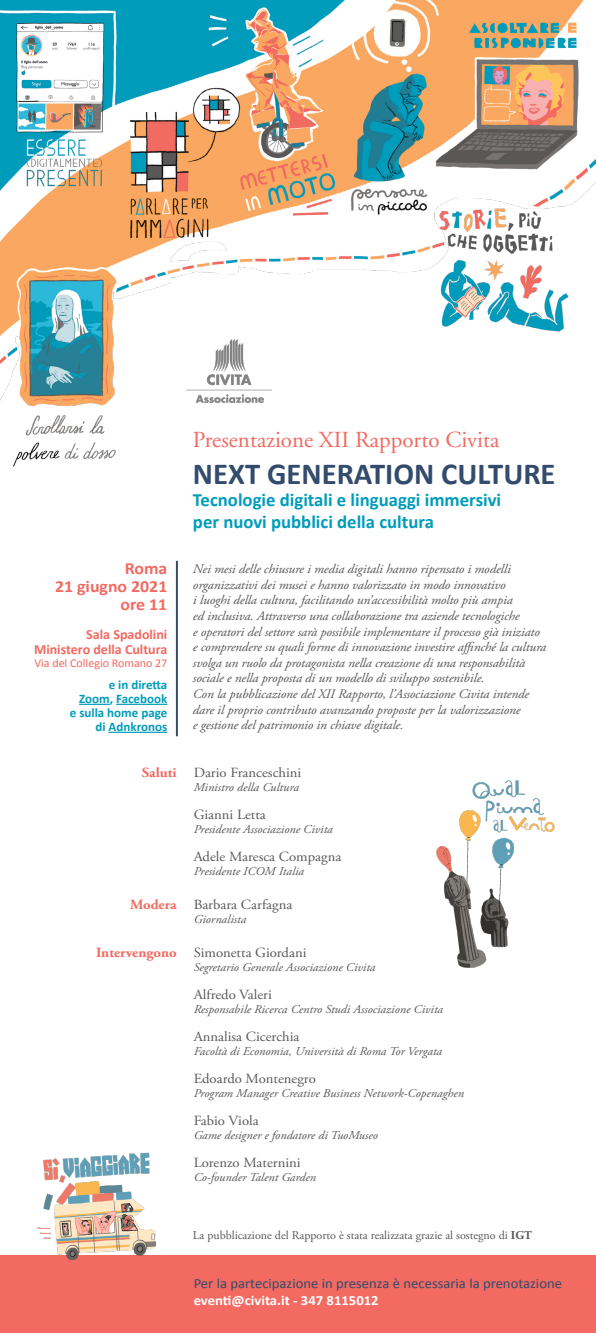
<style>
.page{position:relative;width:596px;height:1333px;background:#fff}
.page>*{position:absolute;margin:0;border:0;box-sizing:border-box;transform-origin:0 0}
.t1{font:700 30.6px "Calibri";color:#334b6c}
.t2{font:23px "Adobe Garamond";color:#f26a61}
.t3{font:700 18.7px/22.4px "Calibri";color:#009cbb}
.t4{font:700 17px/18px "Calibri";color:#f26a61;text-align:right;scale:1.05 1}
.t5{font:14px "Adobe Garamond Pro";color:#58595b;scale:1.05 1}
.t6{font:14px "Calibri";color:#334b6c;scale:1.05 1}
.t7{font:700 14px/15px "Calibri";color:#f26a61;text-align:right}
.t8{font:700 14px "Calibri";color:#fff;scale:1.05 1}
.t9{font:italic 13px/15.6px "Adobe Garamond Pro";letter-spacing:-.01em;color:#58595b;scale:1.05 1}
.t10{font:700 13px/14px "Calibri";color:#009cbb;text-align:right}
.t11{font:italic 12px "Adobe Garamond Pro";color:#58595b;scale:1.05 1}
.t12{font:12px "Adobe Garamond Pro";color:#58595b}
.t13{font:12px "Calibri";color:#f26a61}
.s1{font-weight:700;color:#f26a61}
.s2{font-weight:700}
</style>
<div class="page">
<div style="left:0;top:1254px;width:595px;height:78px;background:#f26a61"></div>
<img style="left:0;top:0;width:595px;height:467px">
<img style="left:184px;top:338px;width:89px;height:65px">
<hr style="left:79px;top:703px;width:31px;height:2px;background:#009cbb">
<hr style="left:116px;top:703px;width:51px;height:2px;background:#009cbb">
<hr style="left:108px;top:731px;width:59px;height:2px;background:#009cbb">
<hr style="left:176px;top:561px;width:2px;height:175px;background:#334b6c">
<img style="left:436px;top:780px;width:118px;height:187px">
<img style="left:37px;top:1152px;width:118px;height:107px">
<h2 class="t2" style="left:193px;top:427px;width:308px">Presentazione XII Rapporto Civita</h2>
<h1 class="t1" style="left:193px;top:454px;width:364px">NEXT GENERATION CULTURE</h1>
<h3 class="t3" style="left:193px;top:488px;width:309px">Tecnologie digitali e linguaggi immersivi per nuovi pubblici della cultura</h3>
<h3 class="t4" style="left:55px;top:559px;width:108px">Roma<br>21 giugno 2021 ore 11</h3>
<p class="t7" style="left:34px;top:627px;width:135px">Sala Spadolini<br>Ministero della Cultura</p>
<p class="t13" style="left:34px;top:655px;width:134px">Via del Collegio Romano 27</p>
<p class="t10" style="left:70px;top:677px;width:99px">e in diretta<br>Zoom, Facebook e sulla home page di Adnkronos</p>
<p class="t9" style="left:193px;top:561px;width:338px">Nei mesi delle chiusure i media digitali hanno ripensato i modelli organizzativi dei musei e hanno valorizzato in modo innovativo<br>i luoghi della cultura, facilitando un’accessibilità molto più ampia<br>ed inclusiva. Attraverso una collaborazione tra aziende tecnologiche<br>e operatori del settore sarà possibile implementare il processo già iniziato e comprendere su quali forme di innovazione investire affinché la cultura svolga un ruolo da protagonista nella creazione di una responsabilità sociale e nella proposta di un modello di sviluppo sostenibile.<br>Con la pubblicazione del XII Rapporto, l’Associazione Civita intende dare il proprio contributo avanzando proposte per la valorizzazione<br>e gestione del patrimonio in chiave digitale.</p>
<p class="t5" style="left:142px;top:763px;width:153px"><span class="s1">Saluti</span> Dario Franceschini</p>
<p class="t11" style="left:193px;top:780px;width:102px">Ministro della Cultura</p>
<p class="t5" style="left:193px;top:805px;width:70px">Gianni Letta</p>
<p class="t11" style="left:193px;top:822px;width:134px">Presidente Associazione Civita</p>
<p class="t5" style="left:193px;top:847px;width:142px">Adele Maresca Compagna</p>
<p class="t11" style="left:193px;top:864px;width:107px">Presidente ICOM Italia</p>
<p class="t5" style="left:130px;top:895px;width:156px"><span class="s1">Modera</span> Barbara Carfagna</p>
<p class="t11" style="left:193px;top:912px;width:52px">Giornalista</p>
<p class="t5" style="left:96px;top:943px;width:202px"><span class="s1">Intervengono</span> Simonetta Giordani</p>
<p class="t11" style="left:193px;top:960px;width:174px">Segretario Generale Associazione Civita</p>
<p class="t5" style="left:193px;top:985px;width:76px">Alfredo Valeri</p>
<p class="t11" style="left:193px;top:1002px;width:239px">Responsabile Ricerca Centro Studi Associazione Civita</p>
<p class="t5" style="left:193px;top:1027px;width:102px">Annalisa Cicerchia</p>
<p class="t11" style="left:193px;top:1044px;width:238px">Facoltà di Economia, Università di Roma Tor Vergata</p>
<p class="t5" style="left:193px;top:1069px;width:118px">Edoardo Montenegro</p>
<p class="t11" style="left:193px;top:1086px;width:259px">Program Manager Creative Business Network-Copenaghen</p>
<p class="t5" style="left:193px;top:1111px;width:63px">Fabio Viola</p>
<p class="t11" style="left:193px;top:1128px;width:177px">Game designer e fondatore di TuoMuseo</p>
<p class="t5" style="left:193px;top:1153px;width:103px">Lorenzo Maternini</p>
<p class="t11" style="left:193px;top:1170px;width:118px">Co-founder Talent Garden</p>
<p class="t12" style="left:193px;top:1228px;width:340px">La pubblicazione del Rapporto è stata realizzata grazie al sostegno di <span class="s2">IGT</span></p>
<p class="t6" style="left:193px;top:1274px;width:352px">Per la partecipazione in presenza è necessaria la prenotazione</p>
<p class="t8" style="left:193px;top:1291px;width:177px">eventi@civita.it - 347 8115012</p>
</div>
